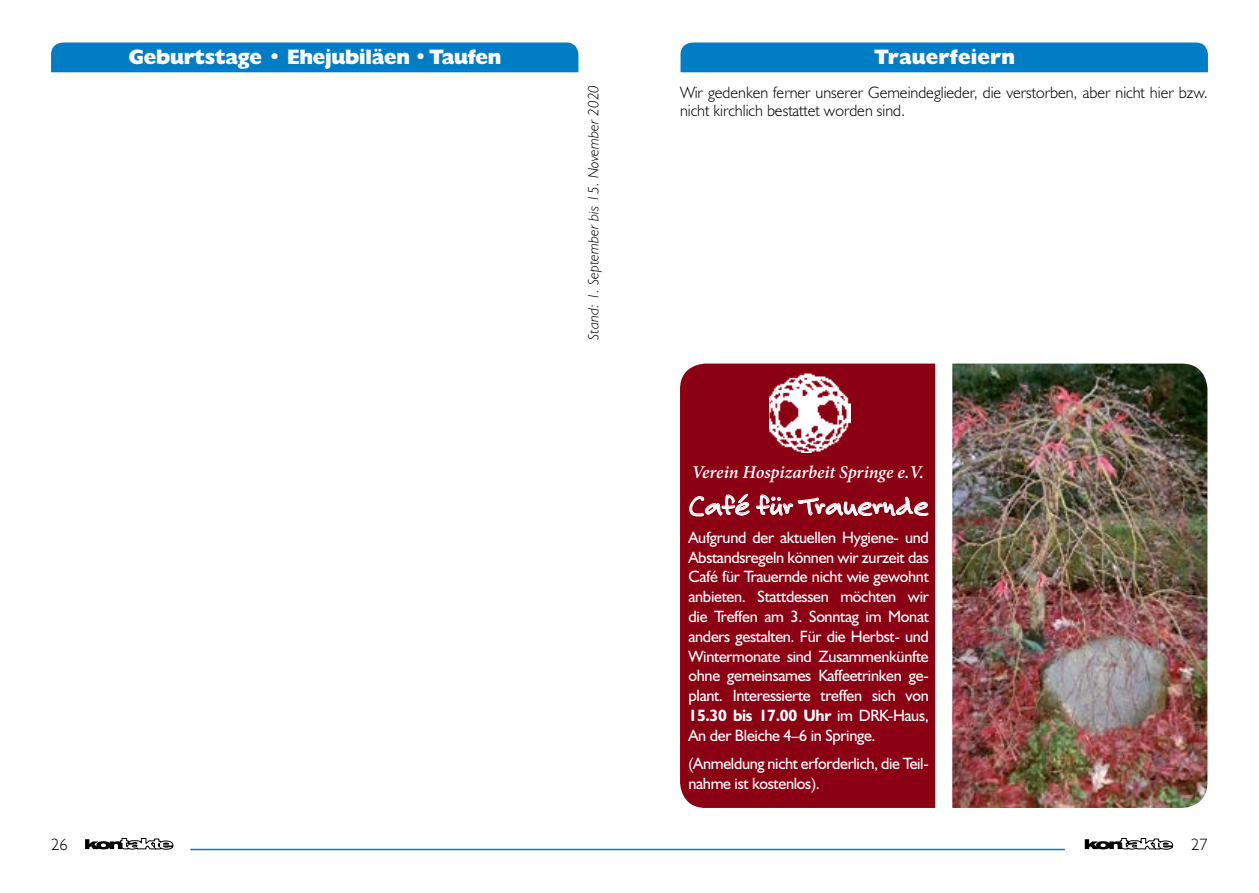
<style>
.page{position:relative;width:1259px;height:893px;background:#fff}
.page>*{position:absolute;margin:0;border:0;box-sizing:border-box;transform-origin:0 0}
.t1{font:30px "Felt Tip Roman";letter-spacing:-.01em;color:#fff}
.t2{font:800 21px "Humanist 521 BT";letter-spacing:-.01em;color:#fff}
.t3{font:800 21px "Humanist 521 BT";letter-spacing:.01em;color:#fff}
.t4{font:italic 600 18px "Minion Pro";letter-spacing:-.005em;color:#fff}
.t5{font:16.5px/19.8px "Humanist 521 BT";letter-spacing:-.02em;color:#fff;text-align:justify}
.t6{font:300 16.5px/18px "Humanist 521 BT";color:#000}
.t7{font:italic 300 15px "Humanist 521 BT";letter-spacing:.01em;color:#000}
.s1{font-weight:700}
</style>
<div class="page">
<svg style="left:85px;top:838px;width:89px;height:12px"></svg>
<svg style="left:1084px;top:838px;width:89px;height:12px"></svg>
<hr style="left:190px;top:849px;width:874px;height:1px;background:#007dc5">
<div style="left:51px;top:43px;width:527px;height:29px;background:#007dc5"></div>
<div style="left:680px;top:43px;width:528px;height:29px;background:#007dc5"></div>
<img style="left:952px;top:364px;width:255px;height:444px">
<div style="left:680px;top:364px;width:255px;height:444px;background:#8b0013"></div>
<svg style="left:687px;top:432px;width:242px;height:134px;background:#8f091c"></svg>
<img style="left:770px;top:372px;width:80px;height:81px">
<p class="t2" style="left:129px;top:43px;width:374px">Geburtstage • Ehejubiläen • Taufen</p>
<p class="t7" style="left:584px;top:340px;width:256px;rotate:-90deg">Stand: 1. September bis 15. November 2020</p>
<p class="t3" style="left:874px;top:43px;width:142px">Trauerfeiern</p>
<p class="t6" style="left:680px;top:83px;width:529px">Wir gedenken ferner unserer Gemeindeglieder, die verstorben, aber nicht hier bzw. nicht kirchlich bestattet worden sind.</p>
<p class="t4" style="left:691px;top:459px;width:234px">Verein Hospizarbeit Springe e.V.</p>
<h1 class="t1" style="left:688px;top:487px;width:242px">Café für Trauernde</h1>
<p class="t5" style="left:688px;top:527px;width:242px">Aufgrund der aktuellen Hygiene- und Abstandsregeln können wir zurzeit das Café für Trauernde nicht wie gewohnt anbieten. Stattdessen möchten wir die Treffen am 3. Sonntag im Monat anders gestalten. Für die Herbst- und Wintermonate sind Zusammenkünfte ohne gemeinsames Kaffeetrinken ge&shy;plant. Interessierte treffen sich von <span class="s1">15.30 bis 17.00 Uhr</span> im DRK-Haus, An der Bleiche 4–6 in Springe.</p>
<p class="t5" style="left:688px;top:753px;width:242px">(Anmeldung nicht erforderlich, die Teil&shy;nahme ist kostenlos).</p>
<p class="t6" style="left:51px;top:835px;width:18px">26</p>
<p class="t6" style="left:1191px;top:835px;width:18px">27</p>
</div>
